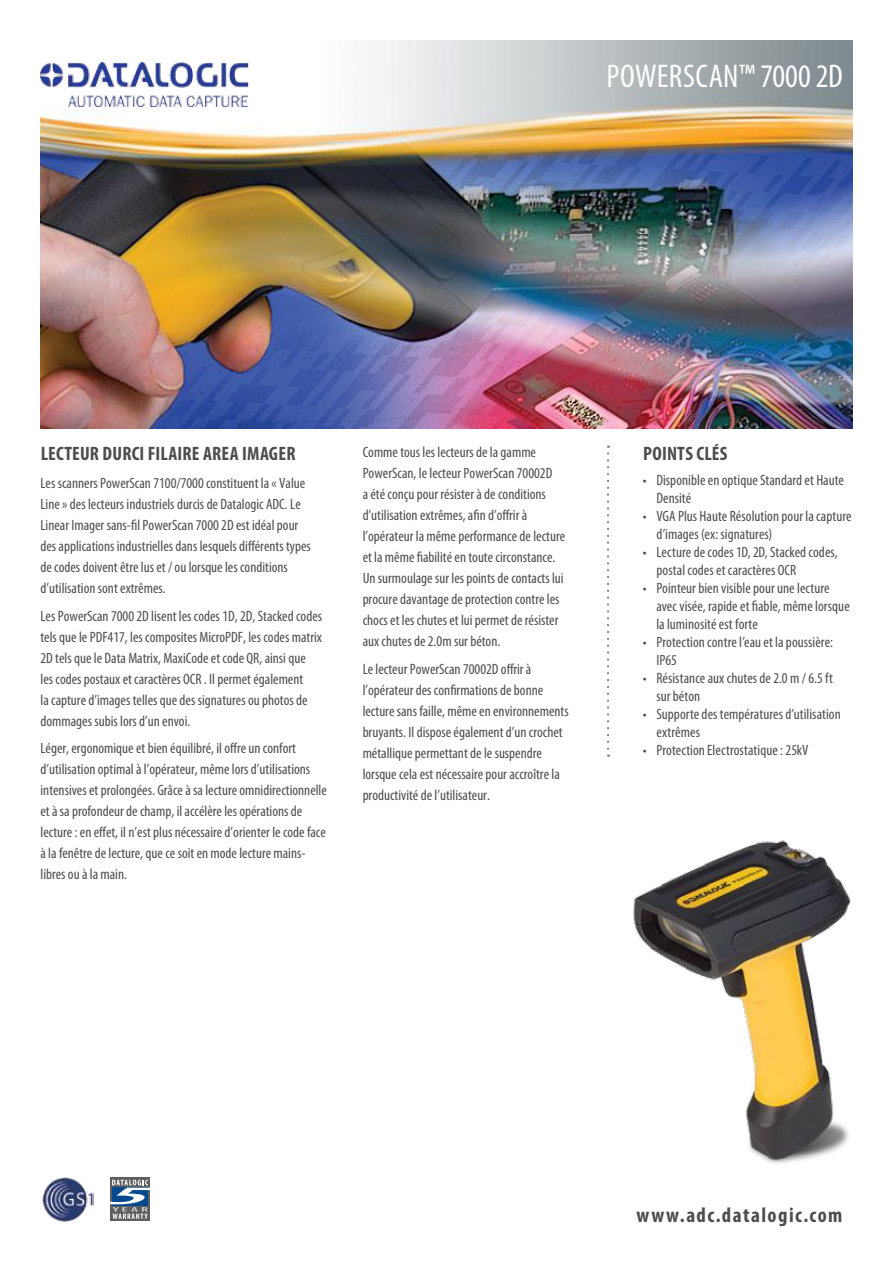
<style>
.page{position:relative;width:893px;height:1263px;background:#fff}
.page>*{position:absolute;margin:0;border:0;box-sizing:border-box;transform-origin:0 0}
.t1{font:condensed 33px "Myriad Pro";letter-spacing:.005em;color:#fff}
.t2{font:700 condensed 21px "Myriad Pro";letter-spacing:.07em;color:#4c4d4f}
.t3{font:700 condensed 19.5px "Myriad Pro";letter-spacing:.01em;color:#4c4d4f}
.t4{font:condensed 15px/21px "Myriad Pro";color:#4c4d4f}
</style>
<div class="page">
<img style="left:40px;top:41px;width:812px;height:387px">
<img style="left:40px;top:63px;width:220px;height:43px">
<svg style="left:607px;top:446px;width:2px;height:311px"></svg>
<img style="left:42px;top:1177px;width:51px;height:45px">
<svg style="left:110px;top:1178px;width:40px;height:43px"></svg>
<svg style="left:110px;top:1180px;width:40px;height:39px"></svg>
<img style="left:633px;top:840px;width:218px;height:324px">
<h1 class="t1" style="left:607px;top:56px;width:64px">powersca</h1>
<h1 class="t1" style="left:723px;top:56px;width:121px">n™ 7000 2D</h1>
<h3 class="t3" style="left:41px;top:441px;width:256px">LECTEUR DURCI FILAIRE AREA IMAGER</h3>
<p class="t4" style="left:40px;top:472px;width:272px">Les scanners PowerScan 7100/7000 constituent la « Value Line » des lecteurs industriels durcis de Datalogic ADC. Le Linear Imager sans-fil PowerScan 7000 2D est idéal pour des applications industrielles dans lesquels différents types de codes doivent être lus et / ou lorsque les conditions d’utilisation sont extrêmes.</p>
<p class="t4" style="left:40px;top:605px;width:283px">Les PowerScan 7000 2D lisent les codes 1D, 2D, Stacked codes tels que le PDF417, les composites MicroPDF, les codes matrix 2D tels que le Data Matrix, MaxiCode et code QR, ainsi que les codes postaux et caractères OCR . Il permet également<br>la capture d’images telles que des signatures ou photos de dommages subis lors d’un envoi.</p>
<p class="t4" style="left:40px;top:738px;width:288px">Léger, ergonomique et bien équilibré, il offre un confort d’utilisation optimal à l’opérateur, même lors d’utilisations intensives et prolongées. Grâce à sa lecture omnidirectionnelle et à sa profondeur de champ, il accélère les opérations de lecture : en effet, il n’est plus nécessaire d’orienter le code face à la fenêtre de lecture, que ce soit en mode lecture mains&shy;libres ou à la main.</p>
<p class="t4" style="left:363px;top:441px;width:204px">Comme tous les lecteurs de la gamme PowerScan, le lecteur PowerScan 70002D<br>a été conçu pour résister à de conditions d’utilisation extrêmes, afin d’offrir à l’opérateur la même performance de lecture et la même fiabilité en toute circonstance.<br>Un surmoulage sur les points de contacts lui procure davantage de protection contre les chocs et les chutes et lui permet de résister aux chutes de 2.0m sur béton.</p>
<p class="t4" style="left:363px;top:658px;width:208px">Le lecteur PowerScan 70002D offrir à l’opérateur des confirmations de bonne lecture sans faille, même en environnements bruyants. Il dispose également d’un crochet métallique permettant de le suspendre lorsque cela est nécessaire pour accroître la productivité de l’utilisateur.</p>
<h3 class="t3" style="left:643px;top:441px;width:86px">POINTS CLÉS</h3>
<p class="t4" style="left:656px;top:471px;width:189px;line-height:18px;text-indent:-14px">• Disponible en optique Standard et Haute<br>Densité</p>
<p class="t4" style="left:656px;top:507px;width:197px;line-height:18px;text-indent:-14px">• VGA Plus Haute Résolution pour la capture d’images (ex: signatures)</p>
<p class="t4" style="left:656px;top:543px;width:183px;line-height:18px;text-indent:-14px">• Lecture de codes 1D, 2D, Stacked codes, postal codes et caractères OCR</p>
<p class="t4" style="left:656px;top:579px;width:195px;line-height:18px;text-indent:-14px">• Pointeur bien visible pour une lecture avec visée, rapide et fiable, même lorsque la luminosité est forte</p>
<p class="t4" style="left:656px;top:633px;width:178px;line-height:18px;text-indent:-14px">• Protection contre l’eau et la poussière:<br>IP65</p>
<p class="t4" style="left:656px;top:669px;width:178px;line-height:18px;text-indent:-14px">• Résistance aux chutes de 2.0 m / 6.5 ft sur béton</p>
<p class="t4" style="left:656px;top:705px;width:186px;line-height:18px;text-indent:-14px">• Supporte des températures d’utilisation extrêmes</p>
<p class="t4" style="left:643px;top:739px;width:167px">• Protection Electrostatique : 25kV</p>
<h2 class="t2" style="left:636px;top:1201px;width:208px">WWW.ADC.DATALOGIC.COM</h2>
</div>
